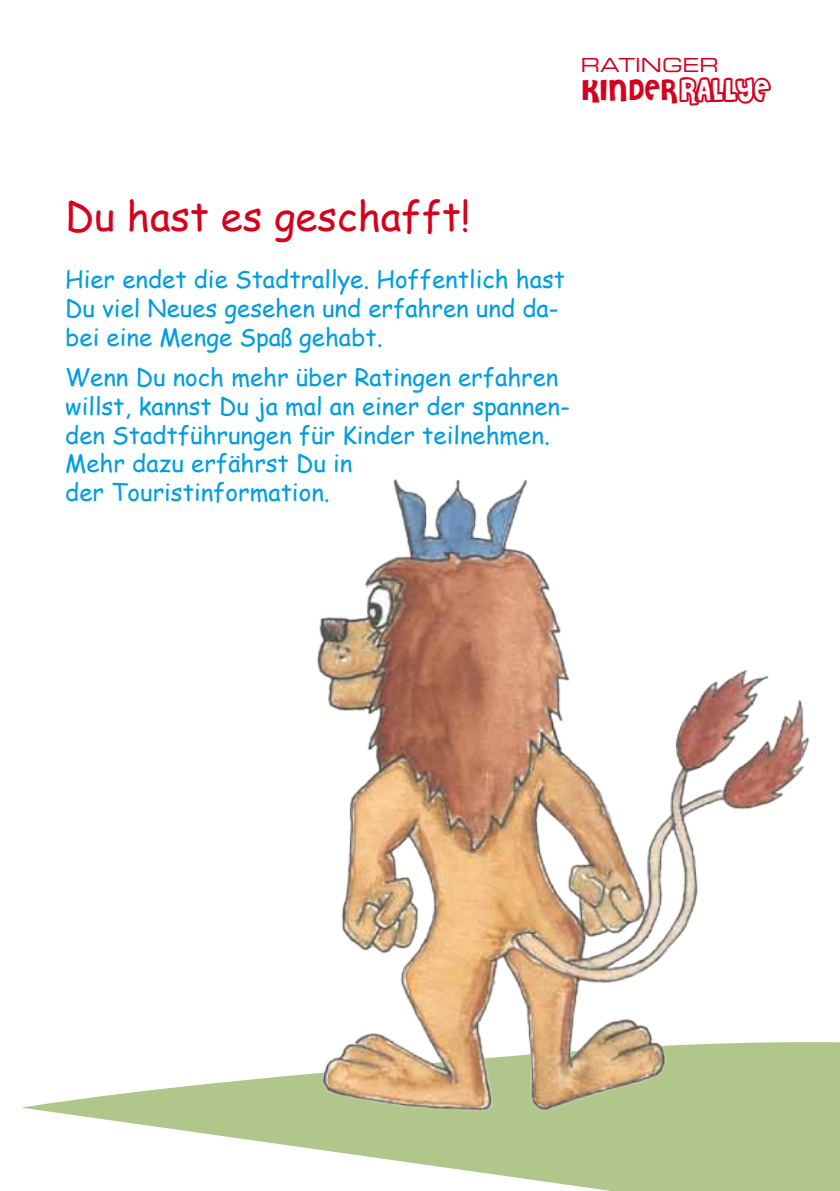
<style>
.page{position:relative;width:840px;height:1191px;background:#fff}
.page>*{position:absolute;margin:0;border:0;box-sizing:border-box;transform-origin:0 0}
.t1{font:40px "Comic Sans MS";color:#d4021d}
.t2{font:30.2px "Cheri";color:#d4021d}
.t3{font:24px/28.8px "Comic Sans MS";color:#009ee0}
.t4{font:19.4px "Eurostile Extended Two";color:#d4021d}
.s1{font-family:"Cheri Liney"}
</style>
<div class="page">
<svg style="left:22px;top:1042px;width:817px;height:149px"></svg>
<img style="left:269px;top:479px;width:566px;height:680px">
<p class="t4" style="left:580px;top:52px;width:136px">RATINGER</p>
<p class="t2" style="left:579px;top:74px;width:190px">KINDER <span class="s1">Rallye</span></p>
<h1 class="t1" style="left:65px;top:186px;width:406px">Du hast es geschafft!</h1>
<p class="t3" style="left:65px;top:264px;width:501px">Hier endet die Stadtrallye. Hoffentlich hast<br>Du viel Neues gesehen und erfahren und da&shy;bei eine Menge Spaß gehabt.</p>
<p class="t3" style="left:65px;top:362px;width:506px">Wenn Du noch mehr über Ratingen erfahren willst, kannst Du ja mal an einer der spannen&shy;den Stadtführungen für Kinder teilnehmen.<br>Mehr dazu erfährst Du in<br>der Touristinformation.</p>
</div>
